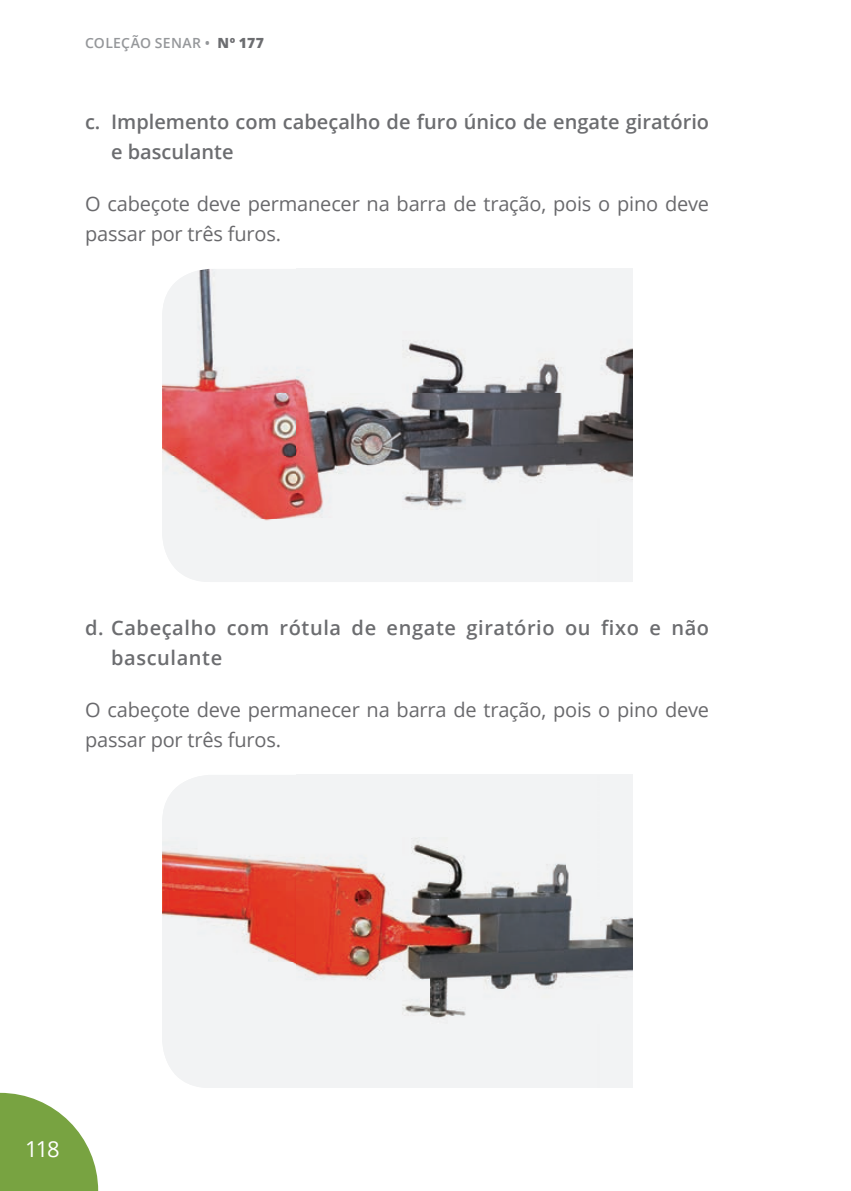
<style>
.page{position:relative;width:851px;height:1191px;background:#fff}
.page>*{position:absolute;margin:0;border:0;box-sizing:border-box;transform-origin:0 0}
.t1{font:22px "Open Sans";color:#fff}
.t2{font:20px/30px "Open Sans";letter-spacing:-.01em;color:#69696c}
.t3{font:600 20px/30px "Open Sans";color:#6c6d70}
.t4{font:600 20px/30px "Open Sans";letter-spacing:.03em;color:#6c6d70}
.t5{font:600 14px "Open Sans";letter-spacing:.025em;color:#95979a}
.s1{font-weight:800;color:#6c6d70}
</style>
<div class="page">
<img style="left:162px;top:269px;width:470px;height:312px">
<img style="left:162px;top:775px;width:470px;height:312px">
<svg style="left:0;top:1092px;width:99px;height:99px"></svg>
<p class="t5" style="left:85px;top:33px;width:180px">COLEÇÃO SENAR • <span class="s1">Nº 177</span></p>
<p class="t3" style="left:111px;top:106px;width:599px;text-indent:-26px">c. Implemento com cabeçalho de furo único de engate giratório e basculante</p>
<p class="t2" style="left:85px;top:189px;width:625px">O cabeçote deve permanecer na barra de tração, pois o pino deve passar por três furos.</p>
<p class="t4" style="left:111px;top:612px;width:599px;text-indent:-26px">d. Cabeçalho com rótula de engate giratório ou fixo e não basculante</p>
<p class="t2" style="left:85px;top:694px;width:625px">O cabeçote deve permanecer na barra de tração, pois o pino deve passar por três furos.</p>
<p class="t1" style="left:25px;top:1133px;width:36px">118</p>
</div>
